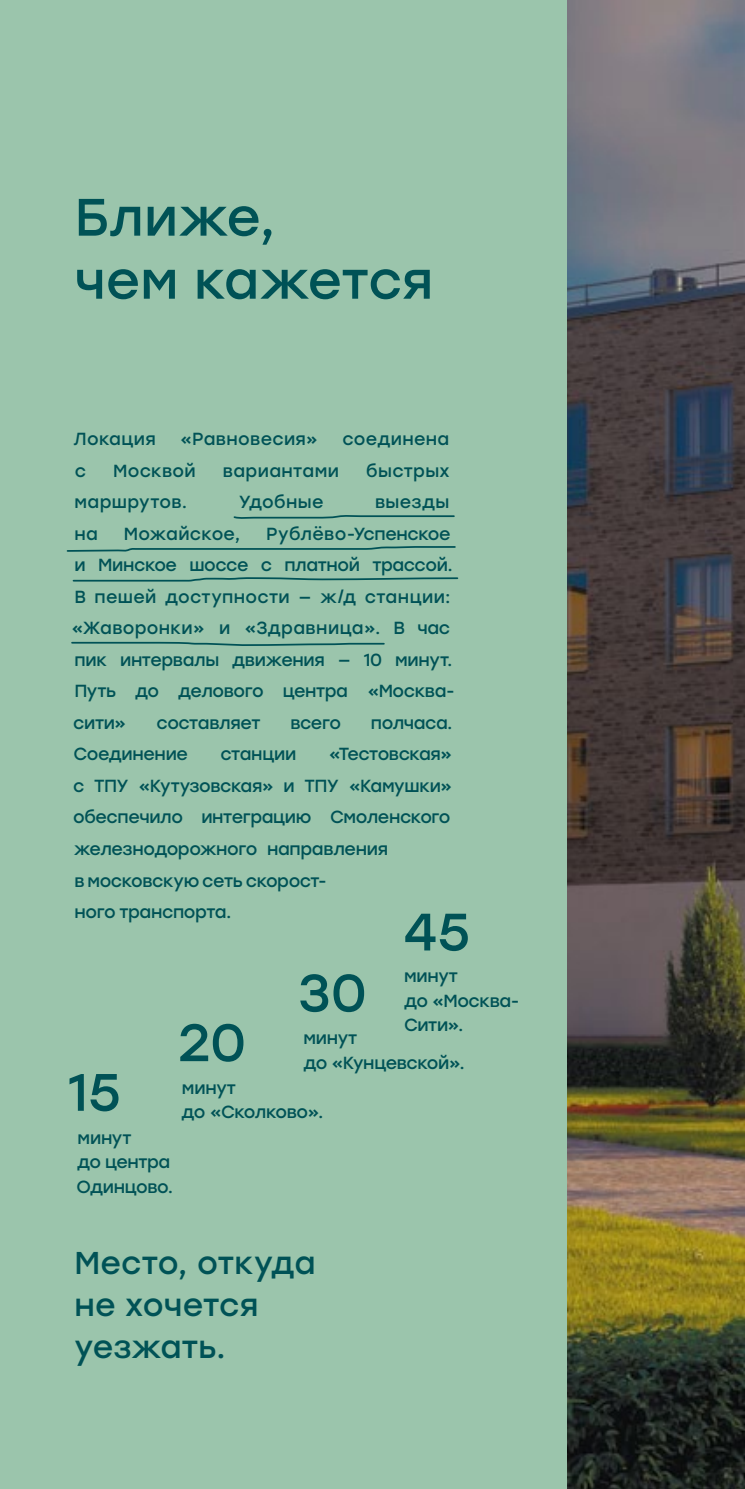
<style>
.page{position:relative;width:745px;height:1489px;background:#fff}
.page>*{position:absolute;margin:0;border:0;box-sizing:border-box;transform-origin:0 0}
.t1{font:52.5px/63px "Stolzl";color:#005256}
.t2{font:31.5px/42px "Stolzl";color:#005256}
.t3{font:17.5px/31.5px "Stolzl";letter-spacing:-.02em;color:#005256}
.t4{font:17.5px "Stolzl";letter-spacing:.02em;color:#005256}
.t5{font:17.5px "Stolzl";letter-spacing:.015em;color:#005256}
.t6{font:17.5px "Stolzl";letter-spacing:.01em;color:#005256}
</style>
<div class="page">
<div style="left:0;top:0;width:744px;height:1488px;background:#9bc5ac"></div>
<img style="left:567px;top:0;width:177px;height:1488px">
<svg style="left:233px;top:515px;width:222px;height:4px"></svg>
<svg style="left:66px;top:546px;width:390px;height:6px"></svg>
<svg style="left:72px;top:577px;width:387px;height:5px"></svg>
<svg style="left:71px;top:641px;width:314px;height:5px"></svg>
<h1 class="t1" style="left:74px;top:183px;width:360px">Ближе,<br>чем кажется</h1>
<p class="t4" style="left:74px;top:427px;width:84px">Локация</p>
<p class="t4" style="left:180px;top:427px;width:140px">«Равновесия»</p>
<p class="t4" style="left:342px;top:427px;width:108px">соединена</p>
<p class="t3" style="left:75px;top:454px;width:13px">c</p>
<p class="t5" style="left:113px;top:458px;width:84px">Москвой</p>
<p class="t4" style="left:223px;top:458px;width:117px">вариантами</p>
<p class="t5" style="left:366px;top:458px;width:85px">быстрых</p>
<p class="t4" style="left:74px;top:490px;width:114px">маршрутов.</p>
<p class="t5" style="left:238px;top:490px;width:86px">Удобные</p>
<p class="t3" style="left:375px;top:485px;width:76px">выезды</p>
<p class="t3" style="left:74px;top:517px;width:25px">на</p>
<p class="t6" style="left:124px;top:521px;width:118px">Можайское,</p>
<p class="t3" style="left:71px;top:517px;width:384px;text-indent:195px">Рублёво-Успенское и Минское шоссе с платной трассой.<br>В пешей доступности — ж/д станции: «Жаворонки» и «Здравница». В час пик интервалы движения — 10 минут.<br>Путь до делового центра «Москва&shy;сити»</p>
<p class="t3" style="left:156px;top:706px;width:105px">составляет</p>
<p class="t3" style="left:290px;top:706px;width:52px">всего</p>
<p class="t3" style="left:370px;top:706px;width:83px">полчаса.</p>
<p class="t3" style="left:73px;top:737px;width:116px">Соединение</p>
<p class="t3" style="left:220px;top:737px;width:77px">станции</p>
<p class="t3" style="left:73px;top:737px;width:380px;text-indent:255px">«Тестовская» с ТПУ «Кутузовская» и ТПУ «Камушки» обеспечило интеграцию Смоленского железнодорожного направления<br>в московскую сеть скорост-<br>ного транспорта.</p>
<h1 class="t1" style="left:403px;top:898px;width:68px">45</h1>
<h1 class="t1" style="left:68px;top:1058px;width:54px">15</h1>
<p class="t3" style="left:77px;top:1124px;width:98px;line-height:24.5px">минут<br>до центра<br>Одинцово.</p>
<h1 class="t1" style="left:178px;top:1008px;width:69px">20</h1>
<h1 class="t1" style="left:298px;top:959px;width:70px">30</h1>
<p class="t3" style="left:404px;top:963px;width:117px;line-height:24.5px">минут<br>до «Москва-<br>Сити».</p>
<p class="t3" style="left:303px;top:1025px;width:163px;line-height:24.5px">минут<br>до «Кунцевской».</p>
<p class="t3" style="left:181px;top:1074px;width:143px;line-height:24.5px">минут<br>до «Сколково».</p>
<h2 class="t2" style="left:74px;top:1240px;width:242px">Место, откуда не хочется уезжать.</h2>
</div>
